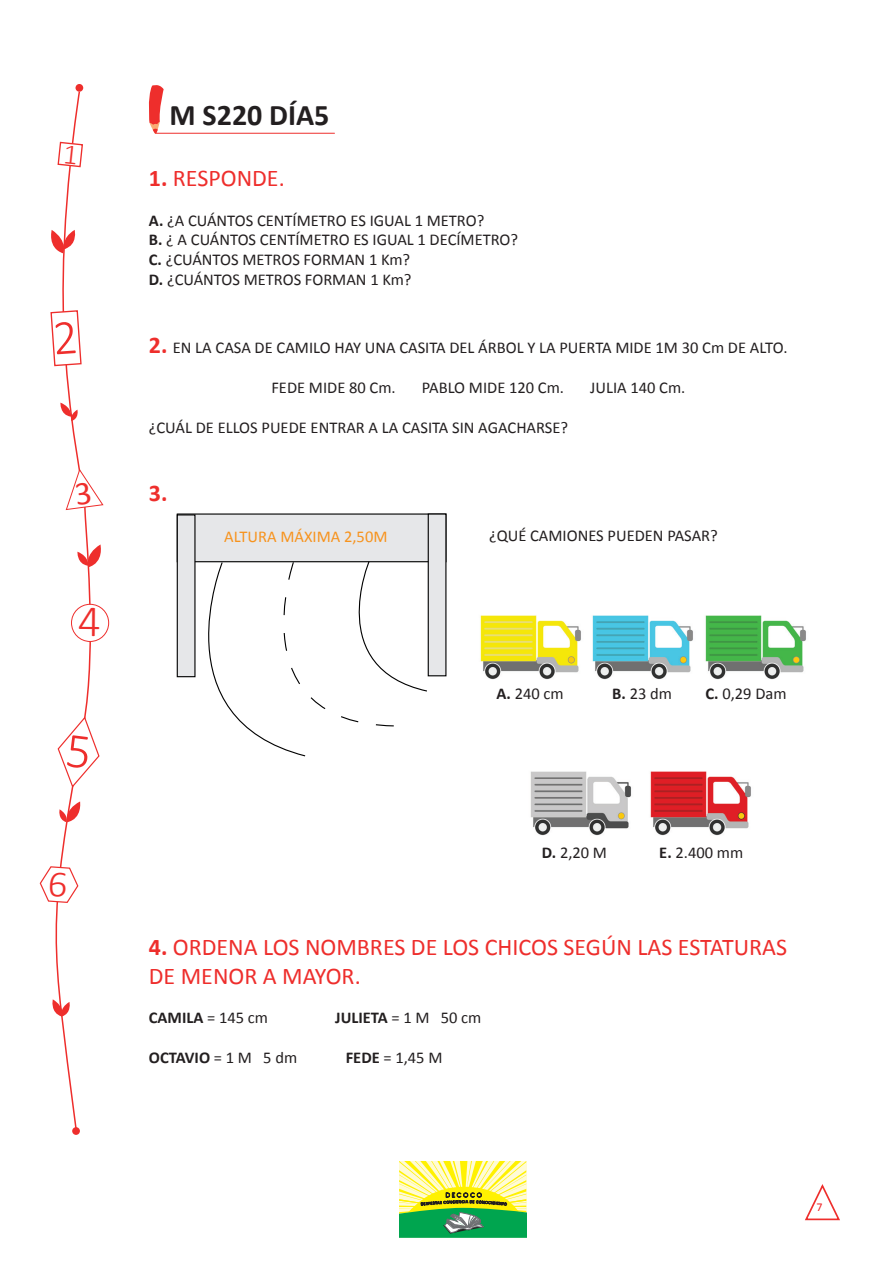
<style>
.page{position:relative;width:893px;height:1263px;background:#fff}
.page>*{position:absolute;margin:0;border:0;box-sizing:border-box;transform-origin:0 0}
.t1{font:300 45.3px "Calibri";color:#ee2e2c}
.t2{font:700 30px "Calibri";color:#231f20}
.t3{font:24px/28.8px "Calibri";color:#ee2e2c}
.t4{font:700 24px "Calibri";color:#ee2e2c}
.t5{font:16.5px/19.8px "Calibri";color:#231f20}
.t6{font:700 16.5px "Calibri";color:#231f20}
.t7{font:16.5px "Calibri";color:#f7931d}
.t8{font:12px "Calibri";color:#ee2123}
.s1{font-weight:700}
.s2{font-weight:700;font-size:24px;color:#ee2e2c}
.s3{font-weight:400}
</style>
<div class="page">
<div style="left:76px;top:84px;width:7px;height:8px;background:#ee2e2c;border-radius:50%"></div>
<svg style="left:55px;top:90px;width:43px;height:1039px"></svg>
<div style="left:72px;top:1127px;width:8px;height:8px;background:#ee2e2c;border-radius:50%"></div>
<svg style="left:52px;top:999px;width:20px;height:17px"></svg>
<svg style="left:57px;top:801px;width:26px;height:21px"></svg>
<div style="left:72px;top:604px;width:37px;height:37px;background:#fff;border-radius:50%"></div>
<div style="left:71px;top:604px;width:38px;height:38px;border:1px solid #ee2e2c;border-radius:50%"></div>
<svg style="left:77px;top:544px;width:24px;height:23px"></svg>
<svg style="left:60px;top:403px;width:19px;height:18px"></svg>
<svg style="left:51px;top:230px;width:27px;height:23px"></svg>
<svg style="left:399px;top:1161px;width:127px;height:76px;background:#a3cf63"></svg>
<svg style="left:805px;top:1184px;width:35px;height:37px"></svg>
<hr style="left:155px;top:133px;width:180px;height:1px;background:#ee2e2c">
<svg style="left:149px;top:85px;width:15px;height:49px"></svg>
<div style="left:177px;top:513px;width:269px;height:49px;background:#e6e7e9"></div>
<div style="left:177px;top:514px;width:19px;height:163px;background:#e6e7e9;border:1px solid #000"></div>
<div style="left:428px;top:513px;width:18px;height:163px;background:#e6e7e9;border:1px solid #000"></div>
<svg style="left:176px;top:560px;width:252px;height:197px"></svg>
<img style="left:480px;top:615px;width:326px;height:65px">
<img style="left:530px;top:771px;width:102px;height:65px">
<img style="left:650px;top:771px;width:101px;height:65px">
<svg style="left:39px;top:866px;width:40px;height:37px"></svg>
<svg style="left:57px;top:715px;width:43px;height:74px"></svg>
<svg style="left:65px;top:469px;width:39px;height:42px"></svg>
<svg style="left:50px;top:309px;width:32px;height:58px"></svg>
<svg style="left:57px;top:141px;width:27px;height:27px"></svg>
<h1 class="t1" style="left:78px;top:593px;width:25px">4</h1>
<h2 class="t2" style="left:170px;top:94px;width:161px">M S220 DÍA5</h2>
<h3 class="t3" style="left:149px;top:163px;width:137px"><span class="s1">1.</span> RESPONDE.</h3>
<p class="t5" style="left:149px;top:210px;width:371px"><span class="s1">A.</span> ¿A CUÁNTOS CENTÍMETRO ES IGUAL 1 METRO?<br><span class="s1">B.</span> ¿ A CUÁNTOS CENTÍMETRO ES IGUAL 1 DECÍMETRO?<br><span class="s1">C.</span> ¿CUÁNTOS METROS FORMAN 1 Km?<br><span class="s1">D.</span> ¿CUÁNTOS METROS FORMAN 1 Km?</p>
<p class="t5" style="left:149px;top:338px;width:640px"><span class="s2">2.</span> EN LA CASA DE CAMILO HAY UNA CASITA DEL ÁRBOL Y LA PUERTA MIDE 1M 30 Cm DE ALTO.</p>
<p class="t5" style="left:271px;top:377px;width:126px">FEDE MIDE 80 Cm.</p>
<p class="t5" style="left:422px;top:377px;width:144px">PABLO MIDE 120 Cm.</p>
<p class="t5" style="left:590px;top:377px;width:97px">JULIA 140 Cm.</p>
<p class="t5" style="left:149px;top:417px;width:421px">¿CUÁL DE ELLOS PUEDE ENTRAR A LA CASITA SIN AGACHARSE?</p>
<h3 class="t4" style="left:149px;top:476px;width:20px">3.</h3>
<p class="t7" style="left:224px;top:525px;width:165px">ALTURA MÁXIMA 2,50M</p>
<p class="t5" style="left:489px;top:525px;width:230px">¿QUÉ CAMIONES PUEDEN PASAR?</p>
<p class="t5" style="left:496px;top:683px;width:69px"><span class="s1">A.</span> 240 cm</p>
<p class="t5" style="left:612px;top:683px;width:61px"><span class="s1">B.</span> 23 dm</p>
<p class="t5" style="left:705px;top:683px;width:83px"><span class="s1">C.</span> 0,29 Dam</p>
<p class="t5" style="left:542px;top:842px;width:67px"><span class="s1">D.</span> 2,20 M</p>
<p class="t5" style="left:659px;top:842px;width:85px"><span class="s1">E.</span> 2.400 mm</p>
<h3 class="t3" style="left:149px;top:932px;width:640px"><span class="s1">4.</span> ORDENA LOS NOMBRES DE LOS CHICOS SEGÚN LAS ESTATURAS<br>DE MENOR A MAYOR.</h3>
<p class="t6" style="left:149px;top:1006px;width:121px">CAMILA <span class="s3">= 145 cm</span></p>
<p class="t6" style="left:335px;top:1006px;width:148px">JULIETA <span class="s3">= 1 M 50 cm</span></p>
<p class="t6" style="left:149px;top:1045px;width:150px">OCTAVIO <span class="s3">= 1 M 5 dm</span></p>
<p class="t5" style="left:346px;top:1047px;width:98px"><span class="s1">FEDE</span> = 1,45 M</p>
<p class="t8" style="left:816px;top:1199px;width:8px">7</p>
</div>
